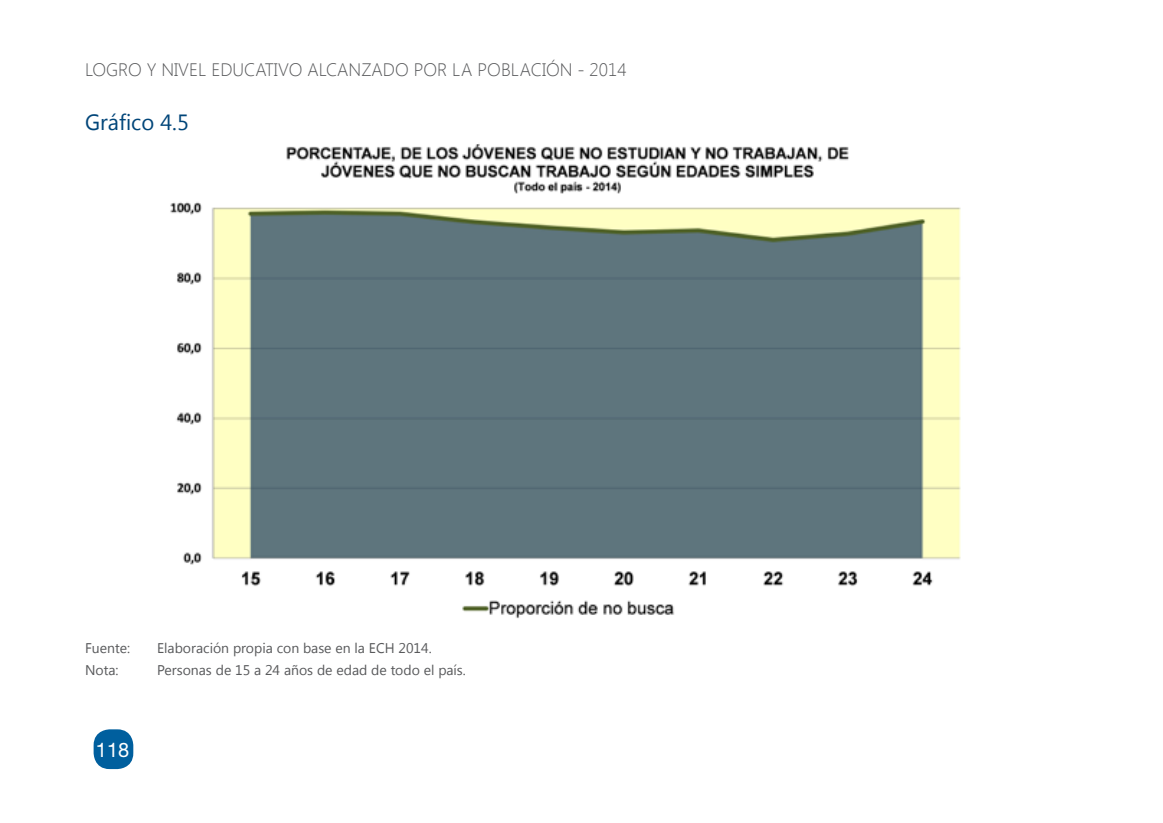
<style>
.page{position:relative;width:1163px;height:823px;background:#fff}
.page>*{position:absolute;margin:0;border:0;box-sizing:border-box;transform-origin:0 0}
.t1{font:22px "Segoe UI";color:#004579}
.t2{font:20px "Helvetica Neue";color:#fff}
.t3{font:300 18px "Segoe UI";color:#58595b}
.t4{font:14px "Segoe UI";color:#58595b}
</style>
<div class="page">
<div style="left:94px;top:729px;width:39px;height:39px;background:#005f9e;border-radius:16px"></div>
<img style="left:170px;top:144px;width:791px;height:474px">
<p class="t3" style="left:85px;top:57px;width:543px">LOGRO Y NIVEL EDUCATIVO ALCANZADO POR LA POBLACIÓN - 2014</p>
<h1 class="t1" style="left:85px;top:106px;width:105px">Gráfico 4.5</h1>
<p class="t4" style="left:85px;top:637px;width:46px">Fuente:</p>
<p class="t4" style="left:157px;top:637px;width:276px">Elaboración propia con base en la ECH 2014.</p>
<p class="t4" style="left:85px;top:659px;width:35px">Nota:</p>
<p class="t4" style="left:157px;top:659px;width:310px">Personas de 15 a 24 años de edad de todo el país.</p>
<h2 class="t2" style="left:96px;top:737px;width:35px">118</h2>
</div>
